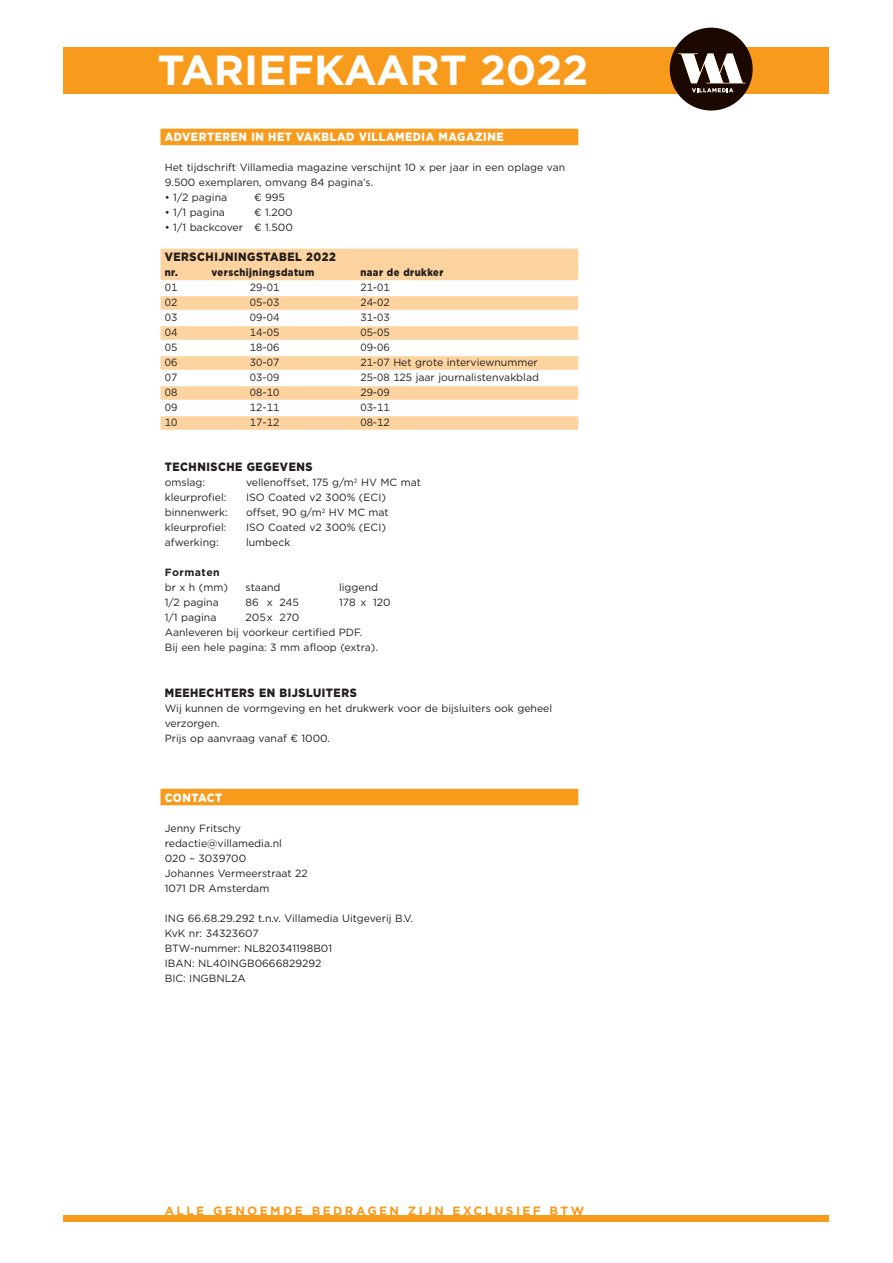
<style>
.page{position:relative;width:893px;height:1263px;background:#fff}
.page>*{position:absolute;margin:0;border:0;box-sizing:border-box;transform-origin:0 0}
.t1{font:700 42px "Gotham";color:#fff}
.kopje{font:900 12px "Gotham";letter-spacing:.05em;color:#231f20;scale:.9 1}
.kopje-2{font:900 12px "Gotham";letter-spacing:.05em;color:#fff;scale:.9 1}
.brood{font:700 12px "Gotham";letter-spacing:.2em;color:#f89a1c}
.brood-2{font:10.5px/15px "Gotham";color:#231f20}
.kopje-3{font:900 10.5px "Gotham";letter-spacing:.05em;color:#231f20;scale:.9 1}
.kopje-4{font:10.5px "Gotham";color:#231f20}
.t2{font:700 10.5px "Gotham";letter-spacing:.05em;color:#231f20}
</style>
<div class="page">
<div style="left:64px;top:47px;width:765px;height:47px;background:#f89a1c"></div>
<div style="left:161px;top:129px;width:417px;height:16px;background:#f89a1c"></div>
<div style="left:161px;top:249px;width:417px;height:16px;background:#fdd39f"></div>
<div style="left:161px;top:264px;width:417px;height:16px;background:#fdd39f"></div>
<div style="left:161px;top:296px;width:417px;height:14px;background:#fdd39f"></div>
<div style="left:161px;top:326px;width:417px;height:14px;background:#fdd39f"></div>
<div style="left:161px;top:356px;width:417px;height:14px;background:#fdd39f"></div>
<div style="left:161px;top:386px;width:417px;height:14px;background:#fdd39f"></div>
<div style="left:161px;top:416px;width:417px;height:14px;background:#fdd39f"></div>
<div style="left:161px;top:789px;width:417px;height:16px;background:#f89a1c"></div>
<div style="left:64px;top:1215px;width:765px;height:6px;background:#f89a1c"></div>
<svg style="left:670px;top:28px;width:83px;height:83px"></svg>
<p class="t1" style="left:157px;top:43px;width:433px">TARIEFKAART 2022</p>
<p class="kopje-2" style="left:165px;top:129px;width:378px">ADVERTEREN IN HET VAKBLAD VILLAMEDIA MAGAZINE</p>
<p class="brood-2" style="left:165px;top:160px;width:402px">Het tijdschrift Villamedia magazine verschijnt 10 x per jaar in een oplage van<br>9.500 exemplaren, omvang 84 pagina’s.</p>
<p class="brood-2" style="left:165px;top:190px;width:64px">• 1/2 pagina</p>
<p class="brood-2" style="left:254px;top:190px;width:32px">€ 995</p>
<p class="brood-2" style="left:165px;top:205px;width:62px">• 1/1 pagina</p>
<p class="brood-2" style="left:254px;top:205px;width:40px">€ 1.200</p>
<p class="brood-2" style="left:165px;top:220px;width:130px">• 1/1 backcover € 1.500</p>
<p class="kopje" style="left:165px;top:249px;width:192px">VERSCHIJNINGSTABEL 2022</p>
<p class="kopje-3" style="left:165px;top:265px;width:16px">nr.</p>
<p class="kopje-3" style="left:212px;top:265px;width:116px">verschijningsdatum</p>
<p class="kopje-3" style="left:360px;top:265px;width:94px">naar de drukker</p>
<p class="kopje-4" style="left:165px;top:281px;width:14px">01</p>
<p class="kopje-4" style="left:250px;top:281px;width:31px">29-01</p>
<p class="kopje-4" style="left:360px;top:281px;width:31px">21-01</p>
<p class="brood-2" style="left:165px;top:295px;width:14px">02</p>
<p class="brood-2" style="left:250px;top:295px;width:31px">05-03</p>
<p class="brood-2" style="left:360px;top:295px;width:31px">24-02</p>
<p class="brood-2" style="left:165px;top:310px;width:14px">03</p>
<p class="brood-2" style="left:250px;top:310px;width:31px">09-04</p>
<p class="brood-2" style="left:360px;top:310px;width:31px">31-03</p>
<p class="brood-2" style="left:165px;top:325px;width:14px">04</p>
<p class="brood-2" style="left:250px;top:325px;width:31px">14-05</p>
<p class="brood-2" style="left:360px;top:325px;width:31px">05-05</p>
<p class="brood-2" style="left:165px;top:340px;width:14px">05</p>
<p class="brood-2" style="left:250px;top:340px;width:31px">18-06</p>
<p class="brood-2" style="left:360px;top:340px;width:31px">09-06</p>
<p class="brood-2" style="left:165px;top:355px;width:14px">06</p>
<p class="brood-2" style="left:250px;top:355px;width:31px">30-07</p>
<p class="brood-2" style="left:360px;top:355px;width:179px">21-07 Het grote interviewnummer</p>
<p class="brood-2" style="left:165px;top:370px;width:14px">07</p>
<p class="brood-2" style="left:250px;top:370px;width:31px">03-09</p>
<p class="brood-2" style="left:360px;top:370px;width:180px">25-08 125 jaar journalistenvakblad</p>
<p class="brood-2" style="left:165px;top:385px;width:14px">08</p>
<p class="brood-2" style="left:250px;top:385px;width:31px">08-10</p>
<p class="brood-2" style="left:360px;top:385px;width:31px">29-09</p>
<p class="brood-2" style="left:165px;top:400px;width:14px">09</p>
<p class="brood-2" style="left:250px;top:400px;width:31px">12-11</p>
<p class="brood-2" style="left:360px;top:400px;width:31px">03-11</p>
<p class="brood-2" style="left:165px;top:415px;width:14px">10</p>
<p class="brood-2" style="left:250px;top:415px;width:31px">17-12</p>
<p class="brood-2" style="left:360px;top:415px;width:31px">08-12</p>
<p class="kopje" style="left:165px;top:459px;width:166px">TECHNISCHE GEGEVENS</p>
<p class="brood-2" style="left:165px;top:475px;width:42px">omslag:</p>
<p class="brood-2" style="left:246px;top:475px;width:176px">vellenoffset, 175 g/m<sup>2</sup> HV MC mat</p>
<p class="brood-2" style="left:165px;top:490px;width:63px">kleurprofiel:</p>
<p class="brood-2" style="left:246px;top:490px;width:141px">ISO Coated v2 300% (ECI)</p>
<p class="brood-2" style="left:165px;top:505px;width:65px">binnenwerk:</p>
<p class="brood-2" style="left:246px;top:505px;width:144px">offset, 90 g/m<sup>2</sup> HV MC mat</p>
<p class="brood-2" style="left:165px;top:520px;width:63px">kleurprofiel:</p>
<p class="brood-2" style="left:246px;top:520px;width:141px">ISO Coated v2 300% (ECI)</p>
<p class="brood-2" style="left:165px;top:535px;width:56px">afwerking:</p>
<p class="brood-2" style="left:246px;top:535px;width:46px">lumbeck</p>
<p class="t2" style="left:165px;top:566px;width:57px">Formaten</p>
<p class="brood-2" style="left:165px;top:580px;width:65px">br x h (mm)</p>
<p class="brood-2" style="left:246px;top:580px;width:36px">staand</p>
<p class="brood-2" style="left:339px;top:580px;width:41px">liggend</p>
<p class="brood-2" style="left:165px;top:595px;width:55px">1/2 pagina</p>
<p class="brood-2" style="left:246px;top:595px;width:55px">86 x 245</p>
<p class="brood-2" style="left:339px;top:595px;width:53px">178 x 120</p>
<p class="brood-2" style="left:165px;top:610px;width:53px">1/1 pagina</p>
<p class="brood-2" style="left:246px;top:610px;width:55px">205x 270</p>
<p class="brood-2" style="left:165px;top:625px;width:199px">Aanleveren bij voorkeur certified PDF.</p>
<p class="brood-2" style="left:165px;top:640px;width:215px">Bij een hele pagina: 3 mm afloop (extra).</p>
<p class="kopje" style="left:165px;top:684px;width:215px">MEEHECHTERS EN BIJSLUITERS</p>
<p class="brood-2" style="left:165px;top:700px;width:389px">Wij kunnen de vormgeving en het drukwerk voor de bijsluiters ook geheel verzorgen.</p>
<p class="brood-2" style="left:165px;top:730px;width:167px">Prijs op aanvraag vanaf € 1000.</p>
<p class="kopje-2" style="left:165px;top:789px;width:66px">CONTACT</p>
<p class="brood-2" style="left:165px;top:820px;width:78px">Jenny Fritschy</p>
<p class="brood-2" style="left:165px;top:835px;width:119px">redactie@villamedia.nl</p>
<p class="brood-2" style="left:165px;top:850px;width:83px">020 – 3039700</p>
<p class="brood-2" style="left:165px;top:865px;width:145px">Johannes Vermeerstraat 22</p>
<p class="brood-2" style="left:165px;top:880px;width:106px">1071 DR Amsterdam</p>
<p class="brood-2" style="left:165px;top:910px;width:250px">ING 66.68.29.292 t.n.v. Villamedia Uitgeverij B.V.</p>
<p class="brood-2" style="left:165px;top:925px;width:95px">KvK nr: 34323607</p>
<p class="brood-2" style="left:165px;top:940px;width:169px">BTW-nummer: NL820341198B01</p>
<p class="brood-2" style="left:165px;top:955px;width:158px">IBAN: NL40INGB0666829292</p>
<p class="brood-2" style="left:165px;top:970px;width:83px">BIC: INGBNL2A</p>
<p class="brood" style="left:165px;top:1203px;width:421px">ALLE GENOEMDE BEDRAGEN ZIJN EXCLUSIEF BTW</p>
</div>
